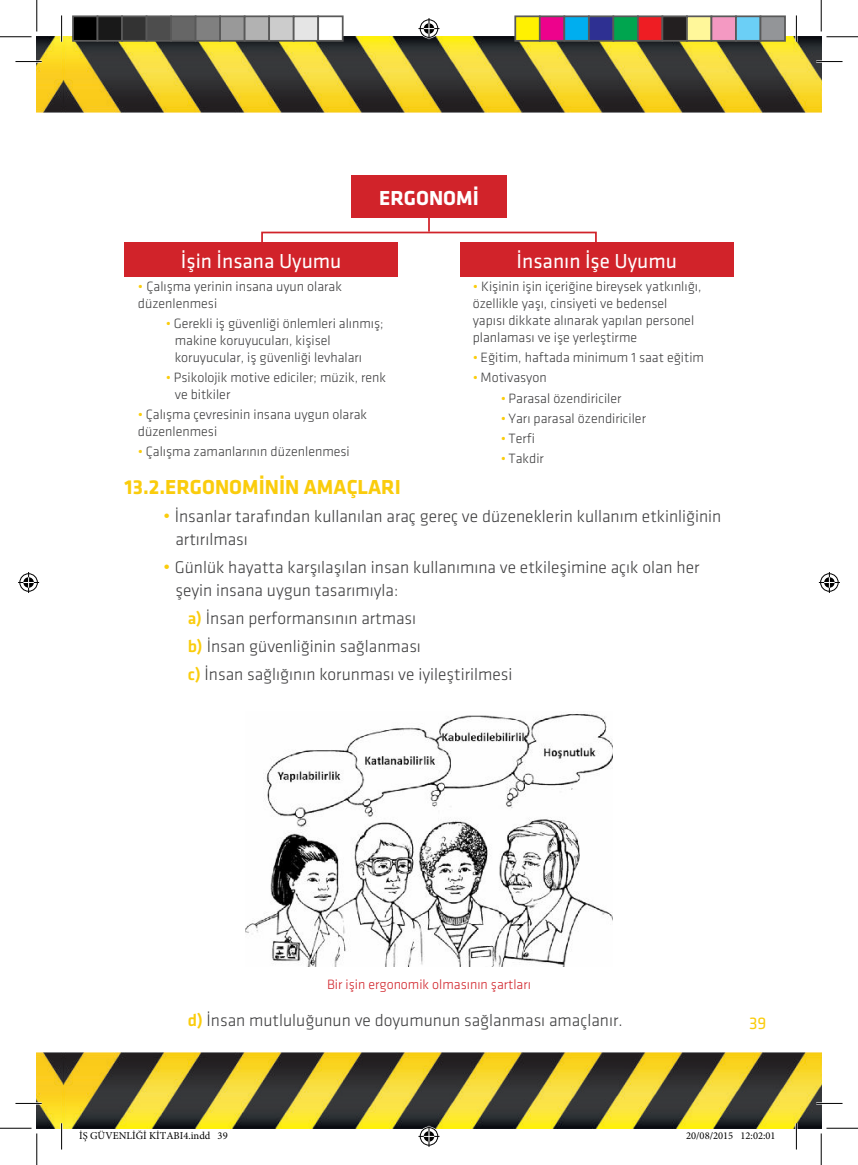
<style>
.page{position:relative;width:858px;height:1165px;background:#fff}
.page>*{position:absolute;margin:0;border:0;box-sizing:border-box;transform-origin:0 0}
.t1{font:21px "Klavika";color:#fff}
.t2{font:700 21px "Klavika";color:#facc0c}
.t3{font:700 21px "Klavika";color:#fff}
.t4{font:300 17.5px/22.8px "Klavika";color:#3e3e3f}
.t5{font:17.5px "Klavika";color:#facc0c}
.t6{font:300 14px/16.8px "Klavika";color:#3e3e3f}
.t7{font:300 14px "Klavika";color:#d1232a}
.t8{font:10.5px "Minion Pro";color:#000}
.s1{color:#facc0c}
.s2{font-size:19.25px;color:#facc0c}
.s3{font-weight:500;color:#facc0c}
</style>
<div class="page">
<img style="left:37px;top:37px;width:784px;height:76px">
<img style="left:37px;top:1052px;width:784px;height:76px">
<img style="left:245px;top:714px;width:367px;height:252px">
<div style="left:351px;top:176px;width:155px;height:42px;background:#d1232a"></div>
<div style="left:125px;top:242px;width:272px;height:35px;background:#d1232a"></div>
<div style="left:460px;top:242px;width:273px;height:35px;background:#d1232a"></div>
<div style="left:261px;top:232px;width:335px;height:15px;border:2px solid #d1232a"></div>
<svg style="left:428px;top:218px;width:2px;height:14px"></svg>
<hr style="left:15px;top:60px;width:27px;height:3px;background:#fff">
<hr style="left:816px;top:60px;width:26px;height:3px;background:#fff">
<hr style="left:15px;top:1102px;width:27px;height:2px;background:#fff">
<hr style="left:816px;top:1102px;width:26px;height:2px;background:#fff">
<hr style="left:60px;top:15px;width:3px;height:27px;background:#fff">
<hr style="left:60px;top:1123px;width:3px;height:26px;background:#fff">
<hr style="left:795px;top:15px;width:2px;height:27px;background:#fff">
<hr style="left:795px;top:1123px;width:2px;height:26px;background:#fff">
<svg style="left:15px;top:61px;width:27px;height:1px"></svg>
<svg style="left:816px;top:61px;width:26px;height:1px"></svg>
<svg style="left:15px;top:1103px;width:27px;height:1px"></svg>
<svg style="left:816px;top:1103px;width:26px;height:1px"></svg>
<svg style="left:61px;top:15px;width:1px;height:27px"></svg>
<svg style="left:61px;top:1123px;width:1px;height:26px"></svg>
<svg style="left:795px;top:15px;width:1px;height:27px"></svg>
<svg style="left:795px;top:1123px;width:1px;height:26px"></svg>
<hr style="left:0;top:36px;width:32px;height:1px;background:#000">
<hr style="left:826px;top:36px;width:31px;height:1px;background:#000">
<hr style="left:0;top:1128px;width:32px;height:1px;background:#000">
<hr style="left:826px;top:1128px;width:31px;height:1px;background:#000">
<hr style="left:36px;top:0;width:1px;height:31px;background:#000">
<hr style="left:36px;top:1133px;width:1px;height:32px;background:#000">
<hr style="left:820px;top:0;width:1px;height:31px;background:#000">
<hr style="left:820px;top:1133px;width:1px;height:32px;background:#000">
<svg style="left:418px;top:18px;width:21px;height:21px"></svg>
<svg style="left:418px;top:1126px;width:21px;height:21px"></svg>
<svg style="left:18px;top:572px;width:21px;height:21px"></svg>
<svg style="left:818px;top:572px;width:21px;height:21px"></svg>
<div style="left:73px;top:16px;width:24px;height:25px;background:#000"></div>
<div style="left:72px;top:15px;width:26px;height:27px;border:2px solid #595959"></div>
<div style="left:97px;top:16px;width:25px;height:25px;background:#191919"></div>
<div style="left:97px;top:15px;width:26px;height:27px;border:2px solid #595959"></div>
<div style="left:122px;top:16px;width:24px;height:25px;background:#333"></div>
<div style="left:121px;top:15px;width:26px;height:27px;border:2px solid #595959"></div>
<div style="left:146px;top:16px;width:25px;height:25px;background:#4d4d4d"></div>
<div style="left:146px;top:15px;width:26px;height:27px;border:2px solid #595959"></div>
<div style="left:171px;top:16px;width:24px;height:25px;background:#666"></div>
<div style="left:170px;top:15px;width:26px;height:27px;border:2px solid #595959"></div>
<div style="left:195px;top:16px;width:25px;height:25px;background:#808080"></div>
<div style="left:195px;top:15px;width:26px;height:27px;border:2px solid #595959"></div>
<div style="left:220px;top:16px;width:24px;height:25px;background:#999"></div>
<div style="left:219px;top:15px;width:26px;height:27px;border:2px solid #595959"></div>
<div style="left:244px;top:16px;width:25px;height:25px;background:#b2b2b2"></div>
<div style="left:244px;top:15px;width:26px;height:27px;border:2px solid #595959"></div>
<div style="left:269px;top:16px;width:24px;height:25px;background:#ccc"></div>
<div style="left:268px;top:15px;width:26px;height:27px;border:2px solid #595959"></div>
<div style="left:293px;top:16px;width:25px;height:25px;background:#e5e5e5"></div>
<div style="left:293px;top:15px;width:26px;height:27px;border:2px solid #595959"></div>
<div style="left:318px;top:16px;width:24px;height:25px;background:#fff"></div>
<div style="left:317px;top:15px;width:26px;height:27px;border:2px solid #595959"></div>
<div style="left:515px;top:16px;width:24px;height:25px;background:#fff101"></div>
<div style="left:514px;top:15px;width:26px;height:27px;border:2px solid #595959"></div>
<div style="left:539px;top:16px;width:25px;height:25px;background:#ed028c"></div>
<div style="left:538px;top:15px;width:27px;height:27px;border:2px solid #595959"></div>
<div style="left:564px;top:16px;width:24px;height:25px;background:#00aeef"></div>
<div style="left:563px;top:15px;width:26px;height:27px;border:2px solid #595959"></div>
<div style="left:588px;top:16px;width:25px;height:25px;background:#2e3092"></div>
<div style="left:587px;top:15px;width:27px;height:27px;border:2px solid #595959"></div>
<div style="left:613px;top:16px;width:24px;height:25px;background:#00a54f"></div>
<div style="left:612px;top:15px;width:26px;height:27px;border:2px solid #595959"></div>
<div style="left:637px;top:16px;width:25px;height:25px;background:#ee1d23"></div>
<div style="left:636px;top:15px;width:27px;height:27px;border:2px solid #595959"></div>
<div style="left:662px;top:16px;width:24px;height:25px;background:#231f20"></div>
<div style="left:661px;top:15px;width:26px;height:27px;border:2px solid #595959"></div>
<div style="left:686px;top:16px;width:25px;height:25px;background:#fff79a"></div>
<div style="left:685px;top:15px;width:27px;height:27px;border:2px solid #595959"></div>
<div style="left:711px;top:16px;width:24px;height:25px;background:#f499c2"></div>
<div style="left:710px;top:15px;width:26px;height:27px;border:2px solid #595959"></div>
<div style="left:735px;top:16px;width:25px;height:25px;background:#6bcff6"></div>
<div style="left:734px;top:15px;width:27px;height:27px;border:2px solid #595959"></div>
<div style="left:760px;top:16px;width:24px;height:25px;background:#939598"></div>
<div style="left:759px;top:15px;width:26px;height:27px;border:2px solid #595959"></div>
<h1 class="t3" style="left:379px;top:186px;width:101px">ERGONOMİ</h1>
<h1 class="t1" style="left:181px;top:250px;width:162px">İşin İnsana Uyumu</h1>
<h1 class="t1" style="left:516px;top:250px;width:162px">İnsanın İşe Uyumu</h1>
<p class="t6" style="left:138px;top:278px;width:205px"><span class="s1">•</span> Çalışma yerinin insana uyun olarak düzenlenmesi</p>
<p class="t6" style="left:175px;top:315px;width:210px;text-indent:-9px"><span class="s1">•</span> Gerekli iş güvenliği önlemleri alınmış; makine koruyucuları, kişisel koruyucular, iş güvenliği levhaları</p>
<p class="t6" style="left:175px;top:369px;width:213px;text-indent:-9px"><span class="s1">•</span> Psikolojik motive ediciler; müzik, renk ve bitkiler</p>
<p class="t6" style="left:138px;top:406px;width:231px"><span class="s1">•</span> Çalışma çevresinin insana uygun olarak düzenlenmesi</p>
<p class="t6" style="left:138px;top:444px;width:213px"><span class="s1">•</span> Çalışma zamanlarının düzenlenmesi</p>
<p class="t6" style="left:472px;top:278px;width:230px"><span class="s1">•</span> Kişinin işin içeriğine bireysek yatkınlığı, özellikle yaşı, cinsiyeti ve bedensel yapısı dikkate alınarak yapılan personel planlaması ve işe yerleştirme</p>
<p class="t6" style="left:472px;top:349px;width:233px"><span class="s1">•</span> Eğitim, haftada minimum 1 saat eğitim</p>
<p class="t6" style="left:472px;top:369px;width:76px"><span class="s1">•</span> Motivasyon</p>
<p class="t6" style="left:500px;top:390px;width:122px"><span class="s1">•</span> Parasal özendiriciler</p>
<p class="t6" style="left:500px;top:410px;width:147px"><span class="s1">•</span> Yarı parasal özendiriciler</p>
<p class="t6" style="left:500px;top:430px;width:36px"><span class="s1">•</span> Terfi</p>
<p class="t6" style="left:500px;top:451px;width:45px"><span class="s1">•</span> Takdir</p>
<h1 class="t2" style="left:125px;top:475px;width:278px">13.2.ERGONOMİNİN AMAÇLARI</h1>
<p class="t4" style="left:175px;top:505px;width:547px;text-indent:-12px"><span class="s2">•</span> İnsanlar tarafından kullanılan araç gereç ve düzeneklerin kullanım etkinliğinin artırılması</p>
<p class="t4" style="left:175px;top:556px;width:525px;text-indent:-12px"><span class="s2">•</span> Günlük hayatta karşılaşılan insan kullanımına ve etkileşimine açık olan her şeyin insana uygun tasarımıyla:</p>
<p class="t4" style="left:188px;top:604px;width:326px;line-height:28px"><span class="s3">a)</span> İnsan performansının artması<br><span class="s3">b)</span> İnsan güvenliğinin sağlanması<br><span class="s3">c)</span> İnsan sağlığının korunması ve iyileştirilmesi</p>
<p class="t7" style="left:327px;top:977px;width:205px">Bir işin ergonomik olmasının şartları</p>
<p class="t4" style="left:188px;top:1009px;width:436px"><span class="s3">d)</span> İnsan mutluluğunun ve doyumunun sağlanması amaçlanır.</p>
<p class="t5" style="left:748px;top:1014px;width:19px">39</p>
<p class="t8" style="left:79px;top:1130px;width:150px">İŞ GÜVENLİĞİ KİTABI4.indd 39</p>
<p class="t8" style="left:685px;top:1130px;width:91px">20/08/2015 12:02:01</p>
</div>
